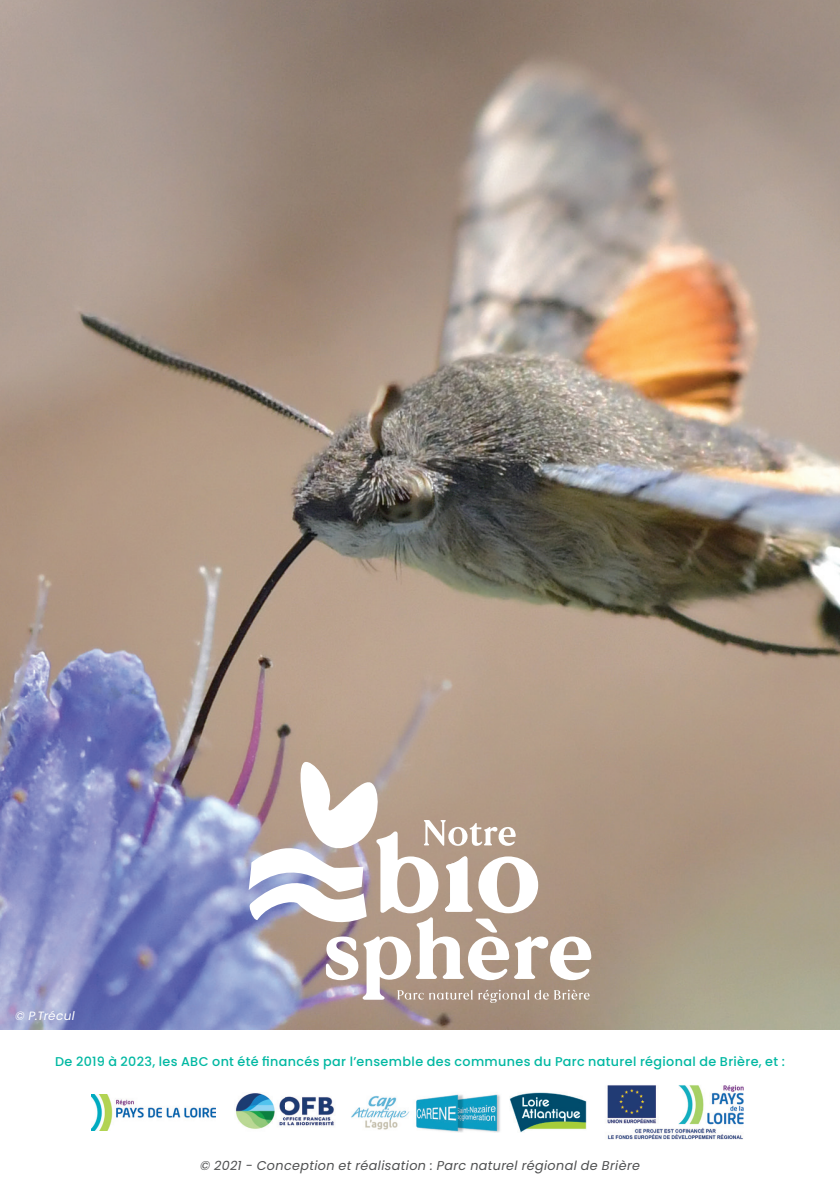
<style>
.page{position:relative;width:840px;height:1191px;background:#fff}
.page>*{position:absolute;margin:0;border:0;box-sizing:border-box;transform-origin:0 0}
.t1{font:500 12.8px "Poppins";letter-spacing:.025em;color:#00b8a2}
.t2{font:italic 12.8px "Poppins";letter-spacing:.03em;color:#4e4f50}
.t3{font:italic 12px "Poppins";letter-spacing:.02em;color:#fff}
</style>
<div class="page">
<img style="left:0;top:0;width:839px;height:1029px">
<svg style="left:248px;top:759px;width:343px;height:244px"></svg>
<img style="left:91px;top:1094px;width:124px;height:36px">
<img style="left:235px;top:1093px;width:100px;height:36px">
<img style="left:351px;top:1092px;width:236px;height:40px">
<img style="left:607px;top:1085px;width:137px;height:55px">
<p class="t3" style="left:15px;top:1008px;width:61px">© P.Trécul</p>
<p class="t1" style="left:55px;top:1053px;width:731px">De 2019 à 2023, les ABC ont été financés par l’ensemble des communes du Parc naturel régional de Brière, et :</p>
<p class="t2" style="left:200px;top:1157px;width:441px">© 2021 - Conception et réalisation : Parc naturel régional de Brière</p>
</div>
